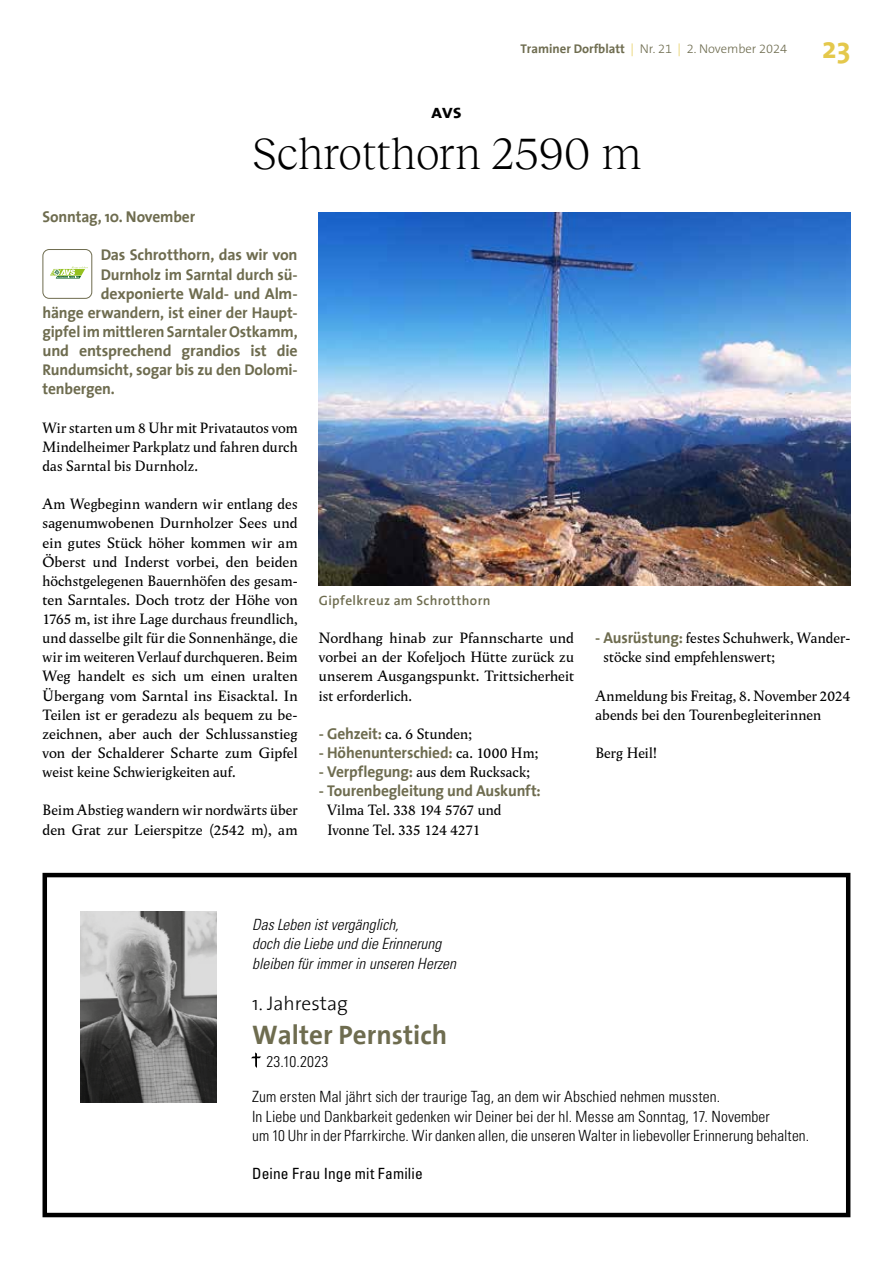
<style>
.page{position:relative;width:893px;height:1263px;background:#fff}
.page>*{position:absolute;margin:0;border:0;box-sizing:border-box;transform-origin:0 0}
.t1{font:300 45px "Reckless Neue";letter-spacing:-.005em;color:#000}
.t2{font:700 30px "The Sans";color:#e4c84c}
.t3{font:700 27px "The Sans";color:#6e6c4f}
.t4{font:300 19.5px "The Sans";color:#000}
.t5{font:700 15.75px "The Sans";letter-spacing:-.01em;color:#6e6c4f}
.t6{font:300 condensed 15.45px/19.2px "Univers";letter-spacing:.005em;color:#000}
.t7{font:italic 300 condensed 15.45px/19.2px "Univers";letter-spacing:.005em;color:#000}
.t8{font:condensed 15.45px "Univers";letter-spacing:.01em;color:#000}
.t9{font:15px/19.2px "Wolpe Pegasus";color:#000}
.t10{font:800 15px "The Sans";color:#000;scale:1.11 1}
.t11{font:600 13.5px "The Sans";letter-spacing:.025em;color:#6e6c4f}
.t12{font:300 12.75px "The Sans B3";color:#6e6c4f}
.s1{font-family:"The Sans";font-weight:700}
.s2{color:#e4c84c}
.s3{font-family:"The Sans";font-weight:700;font-size:15.75px;color:#6e6c4f}
.s4{font-family:"Wolpe Pegasus";font-weight:400;font-size:15px;color:#000}
</style>
<div class="page">
<div style="left:43px;top:873px;width:807px;height:344px;border:4px solid #000"></div>
<svg style="left:252px;top:1053px;width:8px;height:14px"></svg>
<img style="left:81px;top:911px;width:136px;height:191px">
<img style="left:319px;top:213px;width:531px;height:373px">
<div style="left:43px;top:249px;width:49px;height:50px;border:1px solid #6e6c4f;border-radius:6px"></div>
<svg style="left:50px;top:266px;width:38px;height:13px"></svg>
<p class="t12" style="left:520px;top:42px;width:268px"><span class="s1">Traminer Dorfblatt</span> <span class="s2">|</span> Nr. 21 <span class="s2">|</span> 2. November 2024</p>
<h2 class="t2" style="left:822px;top:23px;width:30px">23</h2>
<p class="t10" style="left:431px;top:101px;width:29px">AVS</p>
<h1 class="t1" style="left:252px;top:123px;width:391px">Schrotthorn 2590 m</h1>
<p class="t5" style="left:43px;top:204px;width:154px">Sonntag, 10. November</p>
<p class="t5" style="left:101px;top:242px;width:198px">Das Schrotthorn, das wir von</p>
<p class="t5" style="left:101px;top:261px;width:198px">Durnholz im Sarntal durch sü-</p>
<p class="t5" style="left:101px;top:280px;width:198px">dexponierte Wald- und Alm-</p>
<p class="t5" style="left:43px;top:299px;width:257px">hänge erwandern, ist einer der Haupt-</p>
<p class="t5" style="left:43px;top:318px;width:257px">gipfel im mittleren Sarntaler Ostkamm,</p>
<p class="t5" style="left:43px;top:338px;width:257px">und entsprechend grandios ist die</p>
<p class="t5" style="left:43px;top:357px;width:257px">Rundumsicht, sogar bis zu den Dolomi-</p>
<p class="t5" style="left:43px;top:376px;width:74px">tenbergen.</p>
<p class="t9" style="left:43px;top:418px;width:257px;text-align:justify">Wir starten um 8 Uhr mit Privatautos vom Mindelheimer Parkplatz und fahren durch das Sarntal bis Durnholz.</p>
<p class="t9" style="left:43px;top:494px;width:257px;text-align:justify">Am Wegbeginn wandern wir entlang des sagenumwobenen Durnholzer Sees und ein gutes Stück höher kommen wir am Öberst und Inderst vorbei, den beiden höchstgelegenen Bauernhöfen des gesam&shy;ten Sarntales. Doch trotz der Höhe von 1765 m, ist ihre Lage durchaus freundlich, und dasselbe gilt für die Sonnenhänge, die wir im weiteren Verlauf durchqueren. Beim Weg handelt es sich um einen uralten Übergang vom Sarntal ins Eisacktal. In Teilen ist er geradezu als bequem zu be&shy;zeichnen, aber auch der Schlussanstieg von der Schalderer Scharte zum Gipfel weist keine Schwierigkeiten auf.</p>
<p class="t9" style="left:43px;top:800px;width:257px">Beim Abstieg wandern wir nordwärts über den Grat zur Leierspitze (2542 m), am</p>
<p class="t11" style="left:319px;top:589px;width:173px">Gipfelkreuz am Schrotthorn</p>
<p class="t9" style="left:319px;top:628px;width:257px;text-align:justify">Nordhang hinab zur Pfannscharte und vorbei an der Kofeljoch Hütte zurück zu unserem Ausgangspunkt. Trittsicherheit ist erforderlich.</p>
<p class="t9" style="left:319px;top:724px;width:155px"><span class="s3">- Gehzeit:</span> ca. 6 Stunden;</p>
<p class="t5" style="left:319px;top:739px;width:221px">- Höhenunterschied: <span class="s4">ca. 1000 Hm;</span></p>
<p class="t9" style="left:319px;top:762px;width:213px"><span class="s3">- Verpflegung:</span> aus dem Rucksack;</p>
<p class="t5" style="left:319px;top:778px;width:223px">- Tourenbegleitung und Auskunft:</p>
<p class="t9" style="left:327px;top:800px;width:176px">Vilma Tel. 338 194 5767 und<br>Ivonne Tel. 335 124 4271</p>
<p class="t9" style="left:603px;top:628px;width:248px;text-indent:-8px"><span class="s3">- Ausrüstung:</span> festes Schuhwerk, Wander&shy;stöcke sind empfehlenswert;</p>
<p class="t9" style="left:595px;top:686px;width:257px">Anmeldung bis Freitag, 8. November 2024 abends bei den Tourenbegleiterinnen</p>
<p class="t9" style="left:595px;top:743px;width:63px">Berg Heil!</p>
<p class="t7" style="left:252px;top:915px;width:205px">Das Leben ist vergänglich,<br>doch die Liebe und die Erinnerung bleiben für immer in unseren Herzen</p>
<h3 class="t4" style="left:252px;top:987px;width:97px">1. Jahrestag</h3>
<h3 class="t3" style="left:252px;top:1013px;width:197px">Walter Pernstich</h3>
<p class="t6" style="left:266px;top:1051px;width:64px">23.10.2023</p>
<p class="t6" style="left:252px;top:1087px;width:558px">Zum ersten Mal jährt sich der traurige Tag, an dem wir Abschied nehmen mussten.<br>In Liebe und Dankbarkeit gedenken wir Deiner bei der hl. Messe am Sonntag, 17. November<br>um 10 Uhr in der Pfarrkirche. Wir danken allen, die unseren Walter in liebevoller Erinnerung behalten.</p>
<p class="t8" style="left:252px;top:1164px;width:172px">Deine Frau Inge mit Familie</p>
</div>
